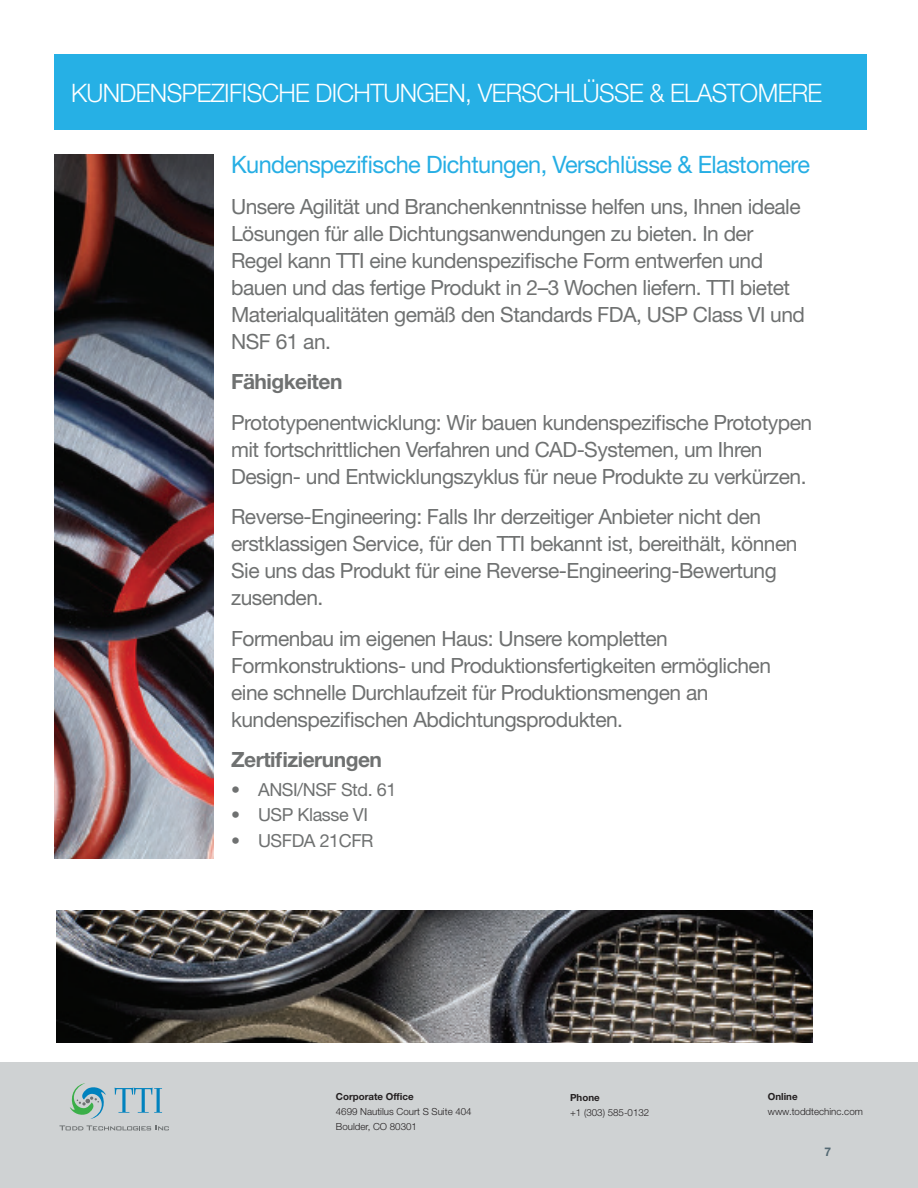
<style>
.page{position:relative;width:918px;height:1188px;background:#fff}
.page>*{position:absolute;margin:0;border:0;box-sizing:border-box;transform-origin:0 0}
.t1{font:300 25.5px "Helvetica Neue LT Std";letter-spacing:-.025em;color:#fff}
.t2{font:24px "Helvetica Neue LT Std";letter-spacing:-.025em;color:#26aee4}
.t3{font:21px/27px "Helvetica Neue LT Std";letter-spacing:-.025em;color:#6f7171}
.t4{font:700 21px "Helvetica Neue LT Std";letter-spacing:-.025em;color:#6f7171}
.t5{font:18px "Helvetica Neue LT Std";letter-spacing:-.025em;color:#6f7171}
.t6{font:700 12px "Helvetica Neue LT Std";color:#546973}
.t7{font:300 9.75px/15px "Helvetica Neue LT Std";color:#231f20}
.t8{font:700 9.75px "Helvetica Neue LT Std";color:#231f20}
</style>
<div class="page">
<div style="left:0;top:1062px;width:918px;height:126px;background:#cfd2d3"></div>
<svg style="left:70px;top:1083px;width:36px;height:36px"></svg>
<svg style="left:115px;top:1088px;width:47px;height:25px"></svg>
<svg style="left:59px;top:1125px;width:110px;height:5px"></svg>
<div style="left:54px;top:55px;width:812px;height:75px;background:#26b0e5"></div>
<img style="left:54px;top:154px;width:160px;height:705px">
<img style="left:56px;top:910px;width:756px;height:132px">
<p class="t1" style="left:71px;top:77px;width:753px">KUNDENSPEZIFISCHE DICHTUNGEN, VERSCHLÜSSE &amp; ELASTOMERE</p>
<p class="t2" style="left:231px;top:150px;width:580px">Kundenspezifische Dichtungen, Verschlüsse &amp; Elastomere</p>
<p class="t3" style="left:231px;top:192px;width:575px">Unsere Agilität und Branchenkenntnisse helfen uns, Ihnen ideale Lösungen für alle Dichtungsanwendungen zu bieten. In der Regel kann TTI eine kundenspezifische Form entwerfen und bauen und das fertige Produkt in 2–3 Wochen liefern. TTI bietet Materialqualitäten gemäß den Standards FDA, USP Class VI und NSF 61 an.</p>
<p class="t4" style="left:231px;top:369px;width:113px">Fähigkeiten</p>
<p class="t3" style="left:231px;top:408px;width:583px">Prototypenentwicklung: Wir bauen kundenspezifische Prototypen mit fortschrittlichen Verfahren und CAD-Systemen, um Ihren<br>Design- und Entwicklungszyklus für neue Produkte zu verkürzen.</p>
<p class="t3" style="left:231px;top:503px;width:568px">Reverse-Engineering: Falls Ihr derzeitiger Anbieter nicht den erstklassigen Service, für den TTI bekannt ist, bereithält, können Sie uns das Produkt für eine Reverse-Engineering-Bewertung zusenden.</p>
<p class="t3" style="left:231px;top:624px;width:541px">Formenbau im eigenen Haus: Unsere kompletten Formkonstruktions- und Produktionsfertigkeiten ermöglichen eine schnelle Durchlaufzeit für Produktionsmengen an kundenspezifischen Abdichtungsprodukten.</p>
<p class="t4" style="left:231px;top:747px;width:152px">Zertifizierungen</p>
<p class="t5" style="left:231px;top:778px;width:167px">• ANSI/NSF Std. 61</p>
<p class="t5" style="left:231px;top:804px;width:138px">• USP Klasse VI</p>
<p class="t5" style="left:231px;top:829px;width:144px">• USFDA 21CFR</p>
<p class="t8" style="left:336px;top:1091px;width:79px">Corporate Office</p>
<p class="t7" style="left:336px;top:1104px;width:137px">4699 Nautilus Court S Suite 404<br>Boulder, CO 80301</p>
<p class="t8" style="left:570px;top:1091px;width:31px">Phone</p>
<p class="t7" style="left:570px;top:1105px;width:81px">+1 (303) 585-0132</p>
<p class="t8" style="left:768px;top:1090px;width:31px">Online</p>
<p class="t7" style="left:768px;top:1104px;width:97px">www.toddtechinc.com</p>
<p class="t6" style="left:825px;top:1144px;width:8px">7</p>
</div>
